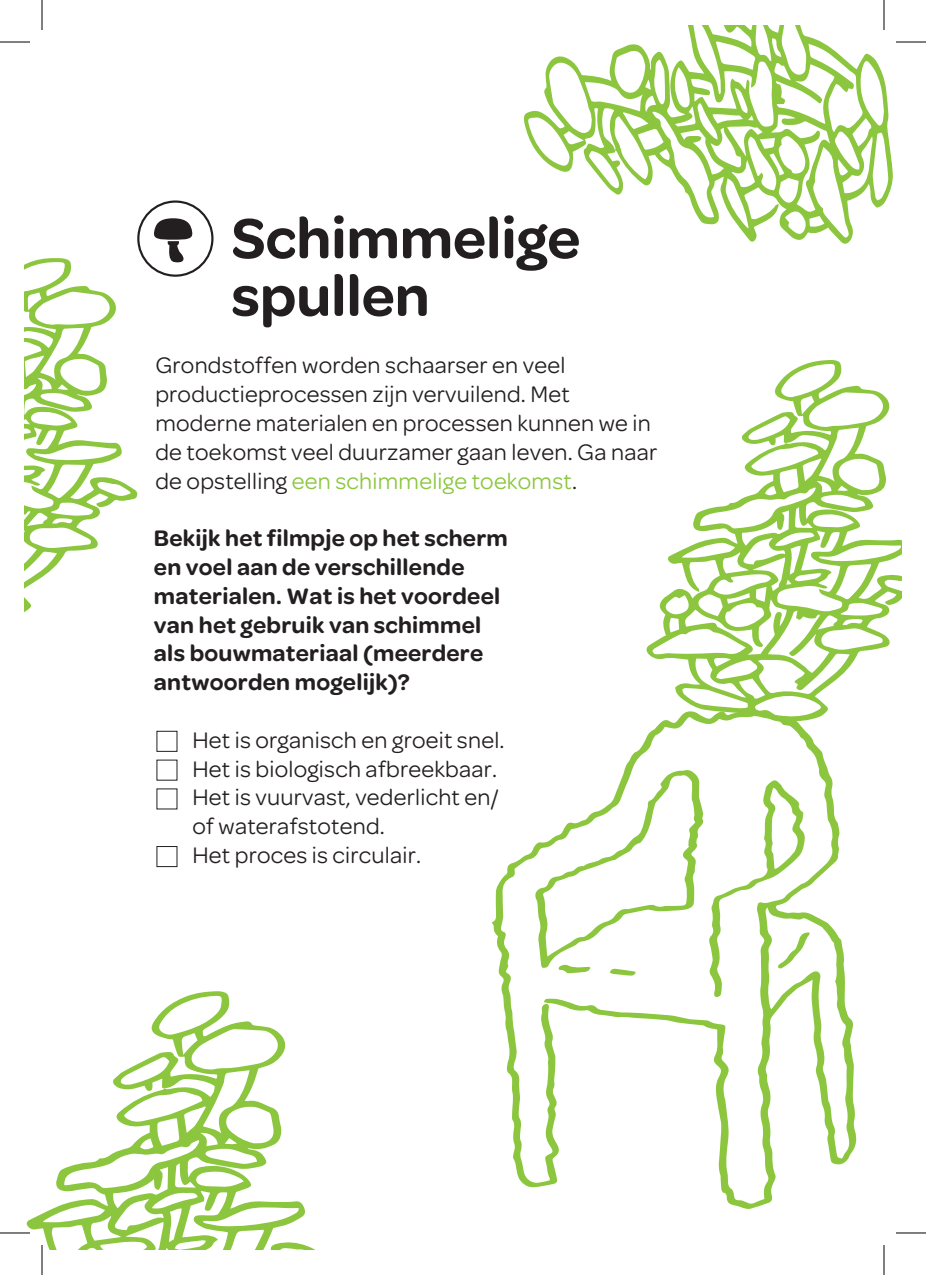
<style>
.page{position:relative;width:926px;height:1275px;background:#fff}
.page>*{position:absolute;margin:0;border:0;box-sizing:border-box;transform-origin:0 0}
.t1{font:600 60px/57.6px "Omnes";color:#231f20}
.t2{font:24px/28.8px "Omnes";letter-spacing:.01em;color:#231f20}
.t3{font:600 24px/28.8px "Omnes";letter-spacing:.01em;color:#231f20}
.s1{color:#8bc63e}
</style>
<div class="page">
<div style="left:137px;top:200px;width:76px;height:77px;border:2px solid #231f20;border-radius:50%"></div>
<svg style="left:154px;top:218px;width:39px;height:44px"></svg>
<div style="left:156px;top:731px;width:21px;height:21px;border:1px solid #231f20"></div>
<div style="left:156px;top:846px;width:21px;height:21px;border:1px solid #231f20"></div>
<svg style="left:492px;top:721px;width:365px;height:488px"></svg>
<svg style="left:534px;top:769px;width:276px;height:228px"></svg>
<svg style="left:646px;top:360px;width:255px;height:361px"></svg>
<svg style="left:524px;top:25px;width:369px;height:219px"></svg>
<svg style="left:26px;top:991px;width:290px;height:259px"></svg>
<svg style="left:25px;top:258px;width:113px;height:354px"></svg>
<hr style="left:0;top:1231px;width:30px;height:3px;background:#fff">
<hr style="left:41px;top:1245px;width:2px;height:30px;background:#fff">
<hr style="left:883px;top:0;width:2px;height:30px;background:#fff">
<hr style="left:0;top:42px;width:30px;height:1px;background:#000">
<hr style="left:896px;top:42px;width:30px;height:1px;background:#000">
<hr style="left:0;top:1232px;width:30px;height:1px;background:#000">
<hr style="left:896px;top:1232px;width:30px;height:1px;background:#000">
<hr style="left:42px;top:0;width:1px;height:30px;background:#000">
<hr style="left:42px;top:1245px;width:1px;height:30px;background:#000">
<hr style="left:884px;top:0;width:1px;height:30px;background:#000">
<hr style="left:884px;top:1245px;width:1px;height:30px;background:#000">
<p class="t1" style="left:231px;top:209px;width:350px">Schimmelige spullen</p>
<p class="t2" style="left:155px;top:351px;width:503px">Grondstoffen worden schaarser en veel productieprocessen zijn vervuilend. Met moderne materialen en processen kunnen we in de toekomst veel duurzamer gaan leven. Ga naar de opstelling <span class="s1">een schimmelige toekomst</span>.</p>
<p class="t3" style="left:154px;top:524px;width:355px">Bekijk het filmpje op het scherm en voel aan de verschillende materialen. Wat is het voordeel van het gebruik van schimmel als bouwmateriaal (meerdere antwoorden mogelijk)?</p>
<p class="t2" style="left:192px;top:725px;width:314px">Het is organisch en groeit snel.</p>
<p class="t2" style="left:192px;top:754px;width:306px">Het is biologisch afbreekbaar.</p>
<p class="t2" style="left:192px;top:783px;width:308px">Het is vuurvast, vederlicht en/</p>
<p class="t2" style="left:192px;top:812px;width:194px">of waterafstotend.</p>
<p class="t2" style="left:192px;top:841px;width:230px">Het proces is circulair.</p>
</div>
